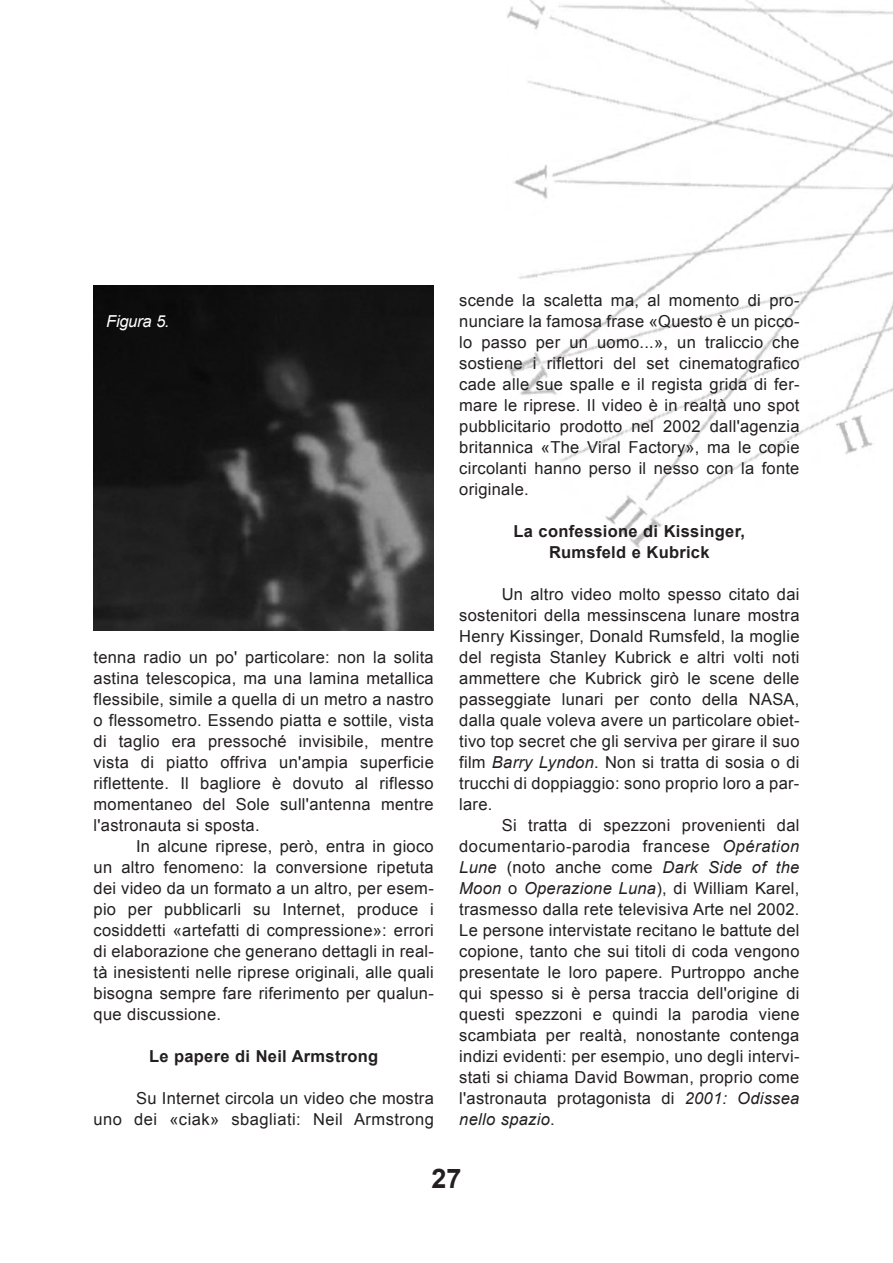
<style>
.page{position:relative;width:893px;height:1263px;background:#fff}
.page>*{position:absolute;margin:0;border:0;box-sizing:border-box;transform-origin:0 0}
.t1{font:700 27px "Arial";color:#231f20}
.t2{font:16.5px/21px "Arial";letter-spacing:.015em;color:#231f20;text-align:justify}
.t3{font:700 16.5px/21px "Arial";letter-spacing:.015em;color:#231f20;text-align:center}
.t4{font:italic 16.5px "Arial";letter-spacing:-.015em;color:#fff}
.s1{font-style:italic}
</style>
<div class="page">
<img style="left:506px;top:0;width:387px;height:548px">
<img style="left:94px;top:285px;width:340px;height:346px">
<p class="t4" style="left:106px;top:311px;width:65px">Figura 5.</p>
<p class="t2" style="left:94px;top:647px;width:342px">tenna radio un po' particolare: non la solita astina telescopica, ma una lamina metallica flessibile, simile a quella di un metro a nastro o flessometro. Essendo piatta e sottile, vista di taglio era pressoché invisibile, mentre vista di piatto offriva un'ampia superficie riflettente. Il bagliore è dovuto al riflesso momentaneo del Sole sull'antenna mentre l'astronauta si sposta.</p>
<p class="t2" style="left:94px;top:836px;width:342px;text-indent:43px">In alcune riprese, però, entra in gioco un altro fenomeno: la conversione ripetuta dei video da un formato a un altro, per esem&shy;pio per pubblicarli su Internet, produce i cosiddetti «artefatti di compressione»: errori di elaborazione che generano dettagli in real&shy;tà inesistenti nelle riprese originali, alle quali bisogna sempre fare riferimento per qualun&shy;que discussione.</p>
<p class="t3" style="left:149px;top:1046px;width:231px">Le papere di Neil Armstrong</p>
<p class="t2" style="left:94px;top:1088px;width:342px;text-align:right">Su Internet circola un video che mostra<br>uno dei «ciak» sbagliati: Neil Armstrong</p>
<p class="t2" style="left:459px;top:290px;width:342px">scende la scaletta ma, al momento di pro&shy;nunciare la famosa frase «Questo è un picco&shy;lo passo per un uomo...», un traliccio che sostiene i riflettori del set cinematografico cade alle sue spalle e il regista grida di fer&shy;mare le riprese. Il video è in realtà uno spot pubblicitario prodotto nel 2002 dall'agenzia britannica «The Viral Factory», ma le copie circolanti hanno perso il nesso con la fonte originale.</p>
<p class="t3" style="left:514px;top:521px;width:233px">La confessione di Kissinger,<br>Rumsfeld e Kubrick</p>
<p class="t2" style="left:459px;top:584px;width:342px;text-indent:43px">Un altro video molto spesso citato dai sostenitori della messinscena lunare mostra Henry Kissinger, Donald Rumsfeld, la moglie del regista Stanley Kubrick e altri volti noti ammettere che Kubrick girò le scene delle passeggiate lunari per conto della NASA, dalla quale voleva avere un particolare obiet&shy;tivo top secret che gli serviva per girare il suo film <span class="s1">Barry Lyndon</span>. Non si tratta di sosia o di trucchi di doppiaggio: sono proprio loro a par&shy;lare.</p>
<p class="t2" style="left:459px;top:815px;width:342px;text-indent:43px">Si tratta di spezzoni provenienti dal documentario-parodia francese <span class="s1">Opération Lune</span> (noto anche come <span class="s1">Dark Side of the Moon</span> o <span class="s1">Operazione Luna</span>), di William Karel, trasmesso dalla rete televisiva Arte nel 2002.<br>Le persone intervistate recitano le battute del copione, tanto che sui titoli di coda vengono presentate le loro papere. Purtroppo anche qui spesso si è persa traccia dell'origine di questi spezzoni e quindi la parodia viene scambiata per realtà, nonostante contenga indizi evidenti: per esempio, uno degli intervi&shy;stati si chiama David Bowman, proprio come l'astronauta protagonista di <span class="s1">2001: Odissea nello spazio</span>.</p>
<h1 class="t1" style="left:431px;top:1161px;width:32px">27</h1>
</div>
